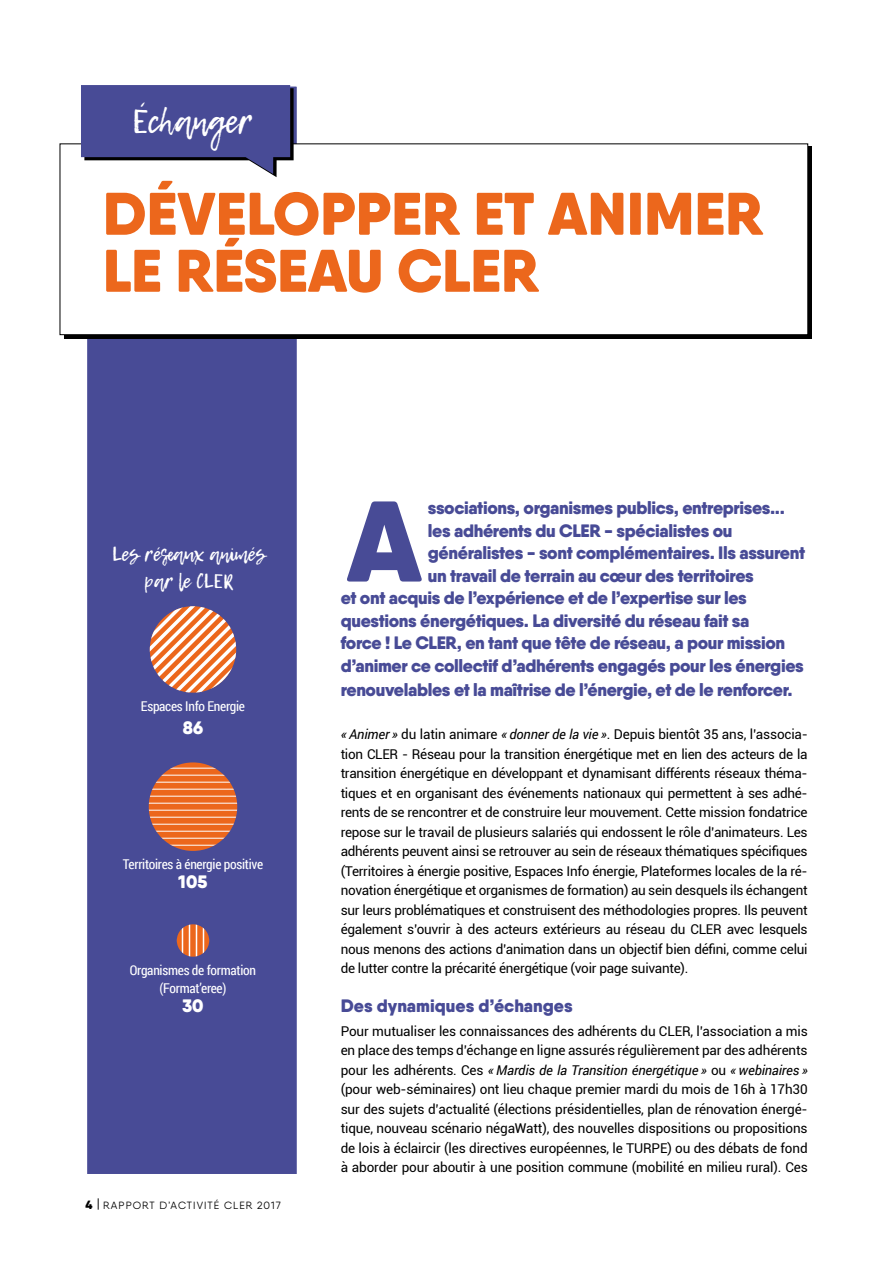
<style>
.page{position:relative;width:893px;height:1263px;background:#fff}
.page>*{position:absolute;margin:0;border:0;box-sizing:border-box;transform-origin:0 0}
.t1{font:900 114.45px "Qanelas Soft";color:#484b96}
.t2{font:900 60px/57px "Qanelas Soft";color:#ec671c}
.t3{font:33px "Lemon Tuesday";color:#fff}
.t4{font:19.5px/27px "Lemon Tuesday";color:#fff;text-align:center}
.t5{font:900 18px "Qanelas Soft";letter-spacing:-.02em;color:#484b96}
.t6{font:900 18px "Qanelas Soft";color:#484b96}
.t7{font:900 18px "Qanelas Soft";color:#fff}
.t8{font:13.5px/19.5px "Roboto";letter-spacing:-.015em;color:#000;text-align:justify}
.t9{font:13.5px/18px "Roboto Condensed";letter-spacing:-.02em;color:#fff;text-align:center}
.t10{font:10.5px "Qanelas Soft";letter-spacing:.1em;color:#000}
.s1{font-weight:900;font-size:12px}
.s2{font-family:"Arial";font-size:12px}
.s3{font-style:italic}
</style>
<div class="page">
<div style="left:86px;top:85px;width:212px;height:1090px;background:#484b96;border:2px solid #fff"></div>
<svg style="left:150px;top:606px;width:86px;height:87px"></svg>
<svg style="left:149px;top:762px;width:88px;height:89px;background:#eb6e28"></svg>
<hr style="left:149px;top:810px;width:88px;height:1px;background:#fff">
<hr style="left:149px;top:782px;width:88px;height:1px;background:#fff">
<hr style="left:149px;top:838px;width:88px;height:1px;background:#fff">
<hr style="left:149px;top:768px;width:88px;height:1px;background:#fff">
<hr style="left:149px;top:824px;width:88px;height:1px;background:#fff">
<hr style="left:149px;top:796px;width:88px;height:1px;background:#fff">
<hr style="left:149px;top:817px;width:88px;height:1px;background:#fff">
<hr style="left:149px;top:789px;width:88px;height:1px;background:#fff">
<hr style="left:149px;top:845px;width:88px;height:1px;background:#fff">
<hr style="left:149px;top:775px;width:88px;height:1px;background:#fff">
<hr style="left:149px;top:831px;width:88px;height:1px;background:#fff">
<hr style="left:149px;top:803px;width:88px;height:1px;background:#fff">
<svg style="left:177px;top:924px;width:32px;height:33px"></svg>
<hr style="left:196px;top:924px;width:1px;height:33px;background:#fff">
<hr style="left:210px;top:924px;width:1px;height:33px;background:#fff">
<hr style="left:182px;top:924px;width:1px;height:33px;background:#fff">
<hr style="left:203px;top:924px;width:1px;height:33px;background:#fff">
<hr style="left:177px;top:924px;width:1px;height:33px;background:#fff">
<hr style="left:189px;top:924px;width:1px;height:33px;background:#fff">
<div style="left:64px;top:147px;width:748px;height:192px;background:#000"></div>
<div style="left:60px;top:144px;width:748px;height:191px;background:#fff"></div>
<div style="left:60px;top:143px;width:748px;height:192px;border:1px solid #000"></div>
<svg style="left:81px;top:85px;width:213px;height:92px"></svg>
<h3 class="t3" style="left:132px;top:102px;width:122px">Échanger</h3>
<h2 class="t2" style="left:103px;top:185px;width:662px">DÉVELOPPER ET ANIMER<br>LE RÉSEAU CLER</h2>
<h3 class="t4" style="left:112px;top:540px;width:155px">Les réseaux animés par le CLER</h3>
<p class="t9" style="left:141px;top:696px;width:106px">Espaces Info Energie</p>
<h3 class="t7" style="left:183px;top:716px;width:22px">86</h3>
<p class="t9" style="left:123px;top:855px;width:142px">Territoires à énergie positive</p>
<h3 class="t7" style="left:179px;top:870px;width:30px">105</h3>
<p class="t9" style="left:130px;top:960px;width:128px">Organismes de formation (Format’eree)</p>
<h3 class="t7" style="left:182px;top:994px;width:23px">30</h3>
<p class="t10" style="left:85px;top:1199px;width:197px"><span class="s1">4</span> <span class="s2">|</span> RAPPORT D’ACTIVITÉ CLER 2017</p>
<h1 class="t1" style="left:347px;top:467px;width:77px">A</h1>
<h3 class="t5" style="left:428px;top:496px;width:359px">ssociations, organismes publics, entreprises...</h3>
<h3 class="t5" style="left:428px;top:519px;width:306px">les adhérents du CLER - spécialistes ou</h3>
<h3 class="t5" style="left:428px;top:541px;width:379px">généralistes - sont complémentaires. Ils assurent</h3>
<h3 class="t5" style="left:428px;top:564px;width:327px">un travail de terrain au cœur des territoires</h3>
<h3 class="t5" style="left:341px;top:586px;width:408px">et ont acquis de l’expérience et de l’expertise sur les</h3>
<h3 class="t5" style="left:341px;top:609px;width:410px">questions énergétiques. La diversité du réseau fait sa</h3>
<h3 class="t5" style="left:341px;top:631px;width:446px">force ! Le CLER, en tant que tête de réseau, a pour mission</h3>
<h3 class="t5" style="left:341px;top:654px;width:465px">d’animer ce collectif d’adhérents engagés pour les énergies</h3>
<h3 class="t5" style="left:341px;top:678px;width:453px">renouvelables et la maîtrise de l’énergie, et de le renforcer.</h3>
<p class="t8" style="left:341px;top:724px;width:469px"><span class="s3">« Animer »</span> du latin animare <span class="s3">« donner de la vie »</span>. Depuis bientôt 35 ans, l’associa&shy;tion CLER - Réseau pour la transition énergétique met en lien des acteurs de la transition énergétique en développant et dynamisant différents réseaux théma&shy;tiques et en organisant des événements nationaux qui permettent à ses adhé&shy;rents de se rencontrer et de construire leur mouvement. Cette mission fondatrice repose sur le travail de plusieurs salariés qui endossent le rôle d’animateurs. Les adhérents peuvent ainsi se retrouver au sein de réseaux thématiques spécifiques (Territoires à énergie positive, Espaces Info énergie, Plateformes locales de la ré&shy;novation énergétique et organismes de formation) au sein desquels ils échangent sur leurs problématiques et construisent des méthodologies propres. Ils peuvent également s’ouvrir à des acteurs extérieurs au réseau du CLER avec lesquels nous menons des actions d’animation dans un objectif bien défini, comme celui de lutter contre la précarité énergétique (voir page suivante).</p>
<h3 class="t6" style="left:341px;top:994px;width:234px">Des dynamiques d’échanges</h3>
<p class="t8" style="left:341px;top:1021px;width:469px">Pour mutualiser les connaissances des adhérents du CLER, l’association a mis en place des temps d’échange en ligne assurés régulièrement par des adhérents pour les adhérents. Ces <span class="s3">« Mardis de la Transition énergétique »</span> ou <span class="s3">« webinaires » </span>(pour web-séminaires) ont lieu chaque premier mardi du mois de 16h à 17h30 sur des sujets d’actualité (élections présidentielles, plan de rénovation énergé&shy;tique, nouveau scénario négaWatt), des nouvelles dispositions ou propositions de lois à éclaircir (les directives européennes, le TURPE) ou des débats de fond à aborder pour aboutir à une position commune (mobilité en milieu rural). Ces</p>
</div>
